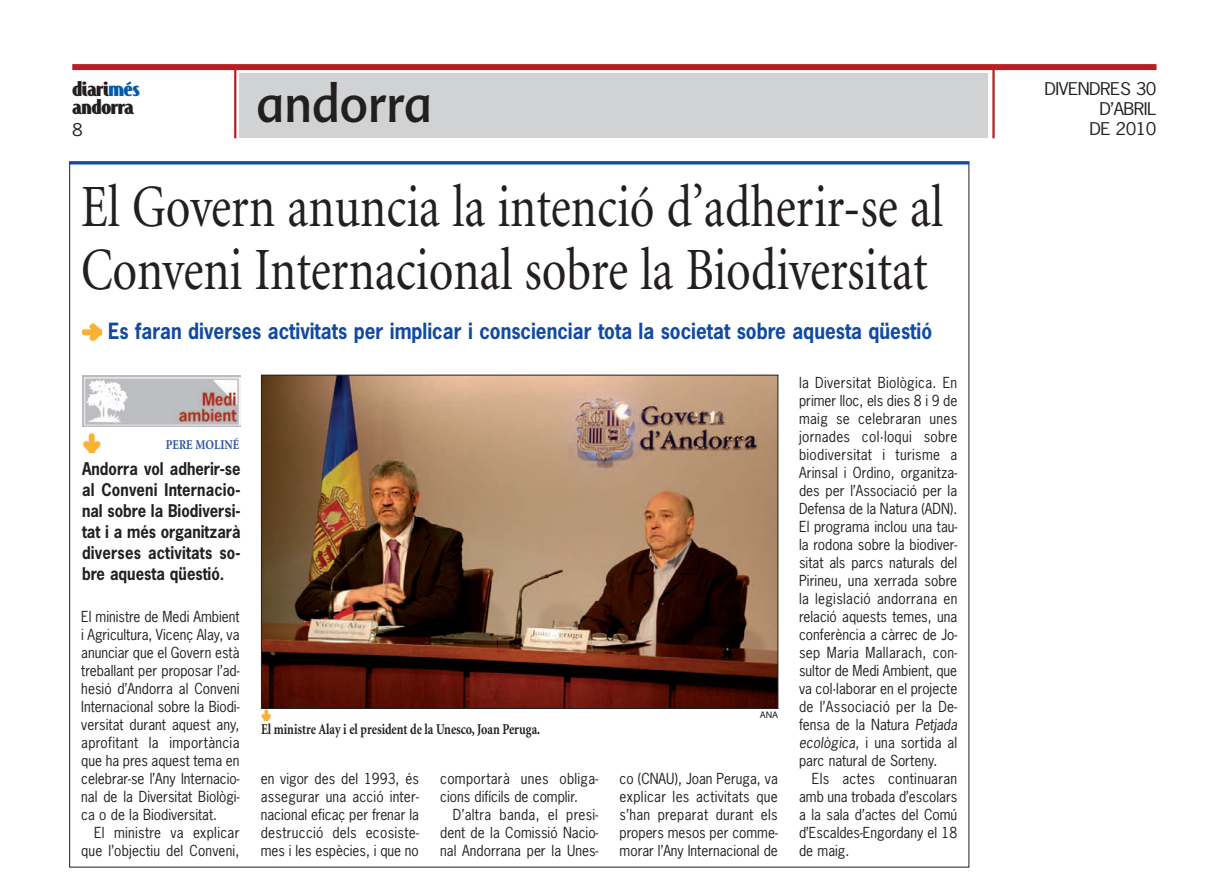
<style>
.page{position:relative;width:1224px;height:880px;background:#fff}
.page>*{position:absolute;margin:0;border:0;box-sizing:border-box;transform-origin:0 0}
.t1{font:60px/63px "Minion";color:#231f20;scale:.8 1}
.t2{font:52.5px "Advert";color:#231f20;scale:.9 1}
.t3{font:700 22.5px/18px "Jandoni";letter-spacing:-.02em;color:#231f20;scale:1.12 1}
.t4{font:700 21px "News Gothic";color:#114aa0;scale:.9 1}
.t5{font:700 16.5px/21px "News Gothic";color:#231f20;text-align:justify;scale:.9 1}
.t6{font:16.5px/19.8px "News Gothic";letter-spacing:-.03em;color:#231f20;text-align:right;scale:1.12 1}
.t7{font:700 15px "Minion";color:#231f20;scale:.8 1}
.t8{font:14.25px/18px "News Gothic";color:#231f20;text-align:justify;scale:.95 1}
.t9{font:700 13.5px "Minion";color:#2b54a4;scale:.85 1}
.t10{font:9px "Helvetica";color:#231f20}
.s1{color:#015ba9}
.s2{font-style:italic}
</style>
<div class="page">
<div style="left:240px;top:73px;width:748px;height:65px;background:#d1d2d4"></div>
<hr style="left:992px;top:67px;width:3px;height:71px;background:#b71f24">
<div style="left:72px;top:64px;width:1085px;height:6px;background:#b71f24"></div>
<hr style="left:234px;top:67px;width:2px;height:71px;background:#b71f24">
<hr style="left:69px;top:162px;width:900px;height:3px;background:#114aa0">
<img style="left:82px;top:376px;width:159px;height:51px">
<img style="left:82px;top:323px;width:19px;height:18px">
<img style="left:82px;top:433px;width:19px;height:19px">
<img style="left:263px;top:377px;width:513px;height:330px">
<svg style="left:261px;top:710px;width:11px;height:10px"></svg>
<h3 class="t3" style="left:72px;top:79px;width:62px">diari<span class="s1">més </span>andorra</h3>
<p class="t6" style="left:72px;top:121px;width:11px">8</p>
<h2 class="t2" style="left:257px;top:73px;width:197px">andorra</h2>
<h1 class="t1" style="left:81px;top:181px;width:1079px">El Govern anuncia la intenció d’adherir-se al<br>Conveni Internacional sobre la Biodiversitat</h1>
<h3 class="t4" style="left:108px;top:319px;width:917px">Es faran diverses activitats per implicar i conscienciar tota la societat sobre aquesta qüestió</h3>
<p class="t9" style="left:166px;top:440px;width:88px">PERE MOLINÉ</p>
<p class="t5" style="left:82px;top:459px;width:178px">Andorra vol adherir-se al Conveni Internacio&shy;nal sobre la Biodiversi&shy;tat i a més organitzarà diverses activitats so&shy;bre aquesta qüestió.</p>
<p class="t8" style="left:81px;top:608px;width:168px">El ministre de Medi Ambient i Agricultura, Vicenç Alay, va anunciar que el Govern està treballant per proposar l’ad&shy;hesió d’Andorra al Conveni Internacional sobre la Biodi&shy;versitat durant aquest any, aprofitant la importància que ha pres aquest tema en celebrar-se l’Any Internacio&shy;nal de la Diversitat Biològi&shy;ca o de la Biodiversitat.</p>
<p class="t8" style="left:81px;top:824px;width:168px;text-align:right">El ministre va explicar que l’objectiu del Conveni,</p>
<p class="t7" style="left:261px;top:724px;width:350px">El ministre Alay i el president de la Unesco, Joan Peruga.</p>
<p class="t8" style="left:261px;top:770px;width:168px">en vigor des del 1993, és assegurar una acció inter&shy;nacional eficaç per frenar la destrucció dels ecosiste&shy;mes i les espècies, i que no</p>
<p class="t8" style="left:440px;top:770px;width:168px">comportarà unes obliga&shy;cions difícils de complir.</p>
<p class="t8" style="left:440px;top:806px;width:168px;text-indent:13px">D’altra banda, el presi&shy;dent de la Comissió Nacio&shy;nal Andorrana per la Unes-</p>
<p class="t10" style="left:760px;top:711px;width:20px">ANA</p>
<p class="t8" style="left:620px;top:770px;width:168px">co (CNAU), Joan Peruga, va explicar les activitats que s’han preparat durant els propers mesos per comme&shy;morar l’Any Internacional de</p>
<p class="t8" style="left:799px;top:374px;width:168px">la Diversitat Biològica. En primer lloc, els dies 8 i 9 de maig se celebraran unes jornades col·loqui sobre biodiversitat i turisme a Arinsal i Ordino, organitza&shy;des per l’Associació per la Defensa de la Natura (ADN).<br>El programa inclou una tau&shy;la rodona sobre la biodiver&shy;sitat als parcs naturals del Pirineu, una xerrada sobre la legislació andorrana en relació aquests temes, una conferència a càrrec de Jo&shy;sep Maria Mallarach, con&shy;sultor de Medi Ambient, que va col·laborar en el projecte de l’Associació per la De&shy;fensa de la Natura <span class="s2">Petjada ecològica</span>, i una sortida al parc natural de Sorteny.</p>
<p class="t8" style="left:799px;top:770px;width:168px;text-indent:13px">Els actes continuaran amb una trobada d’escolars a la sala d’actes del Comú d’Escaldes-Engordany el 18 de maig.</p>
<p class="t6" style="left:1044px;top:80px;width:102px">DIVENDRES 30<br>D’ABRIL</p>
<p class="t6" style="left:1089px;top:119px;width:61px">DE 2010</p>
</div>
